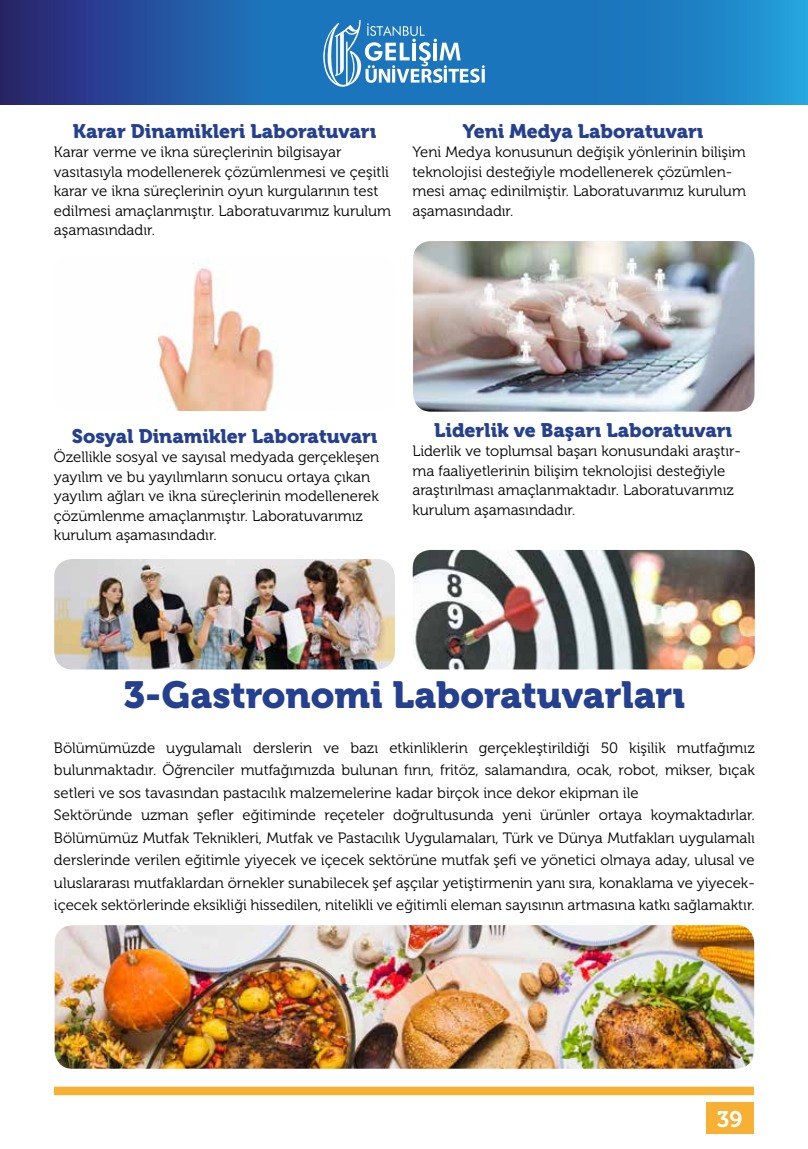
<style>
.page{position:relative;width:808px;height:1149px;background:#fff}
.page>*{position:absolute;margin:0;border:0;box-sizing:border-box;transform-origin:0 0}
.t1{font:37.5px "Museo 900";color:#25408f}
.t2{font:22.5px "Museo 700";color:#fff}
.t3{font:19.5px "Museo 900";color:#25408f}
.t4{font:15px/19.5px "Museo 300";color:#000}
</style>
<div class="page">
<svg style="left:0;top:0;width:808px;height:104px"></svg>
<div style="left:54px;top:1086px;width:700px;height:8px;background:#f6b033"></div>
<div style="left:706px;top:1101px;width:47px;height:32px;background:#f6b033"></div>
<svg style="left:320px;top:20px;width:165px;height:68px"></svg>
<img style="left:157px;top:263px;width:122px;height:148px">
<img style="left:54px;top:559px;width:341px;height:110px">
<img style="left:413px;top:241px;width:341px;height:170px">
<img style="left:413px;top:549px;width:342px;height:120px">
<img style="left:55px;top:925px;width:699px;height:143px">
<h3 class="t3" style="left:73px;top:120px;width:305px">Karar Dinamikleri Laboratuvarı</h3>
<p class="t4" style="left:54px;top:143px;width:339px">Karar verme ve ikna süreçlerinin bilgisayar vasıtasıyla modellenerek çözümlenmesi ve çeşitli karar ve ikna süreçlerinin oyun kurgularının test edilmesi amaçlanmıştır. Laboratuvarımız kurulum aşamasındadır.</p>
<h3 class="t3" style="left:463px;top:120px;width:242px">Yeni Medya Laboratuvarı</h3>
<p class="t4" style="left:412px;top:143px;width:335px">Yeni Medya konusunun değişik yönlerinin bilişim teknolojisi desteğiyle modellenerek çözümlen&shy;mesi amaç edinilmiştir. Laboratuvarımız kurulum aşamasındadır.</p>
<h3 class="t3" style="left:72px;top:424px;width:307px">Sosyal Dinamikler Laboratuvarı</h3>
<p class="t4" style="left:54px;top:447px;width:327px">Özellikle sosyal ve sayısal medyada gerçekleşen yayılım ve bu yayılımların sonucu ortaya çıkan yayılım ağları ve ikna süreçlerinin modellenerek çözümlenme amaçlanmıştır. Laboratuvarımız kurulum aşamasındadır.</p>
<h3 class="t3" style="left:434px;top:418px;width:300px">Liderlik ve Başarı Laboratuvarı</h3>
<p class="t4" style="left:412px;top:441px;width:330px">Liderlik ve toplumsal başarı konusundaki araştır&shy;ma faaliyetlerinin bilişim teknolojisi desteğiyle araştırılması amaçlanmaktadır. Laboratuvarımız kurulum aşamasındadır.</p>
<h1 class="t1" style="left:124px;top:672px;width:563px">3-Gastronomi Laboratuvarları</h1>
<p class="t4" style="left:54px;top:736px;width:702px;line-height:22.5px">Bölümümüzde uygulamalı derslerin ve bazı etkinliklerin gerçekleştirildiği 50 kişilik mutfağımız bulunmaktadır. Öğrenciler mutfağımızda bulunan fırın, fritöz, salamandıra, ocak, robot, mikser, bıçak setleri ve sos tavasından pastacılık malzemelerine kadar birçok ince dekor ekipman ile<br>Sektöründe uzman şefler eğitiminde reçeteler doğrultusunda yeni ürünler ortaya koymaktadırlar.<br>Bölümümüz Mutfak Teknikleri, Mutfak ve Pastacılık Uygulamaları, Türk ve Dünya Mutfakları uygulamalı derslerinde verilen eğitimle yiyecek ve içecek sektörüne mutfak şefi ve yönetici olmaya aday, ulusal ve uluslararası mutfaklardan örnekler sunabilecek şef aşçılar yetiştirmenin yanı sıra, konaklama ve yiyecek&shy;içecek sektörlerinde eksikliği hissedilen, nitelikli ve eğitimli eleman sayısının artmasına katkı sağlamaktır.</p>
<h2 class="t2" style="left:717px;top:1105px;width:27px">39</h2>
</div>
